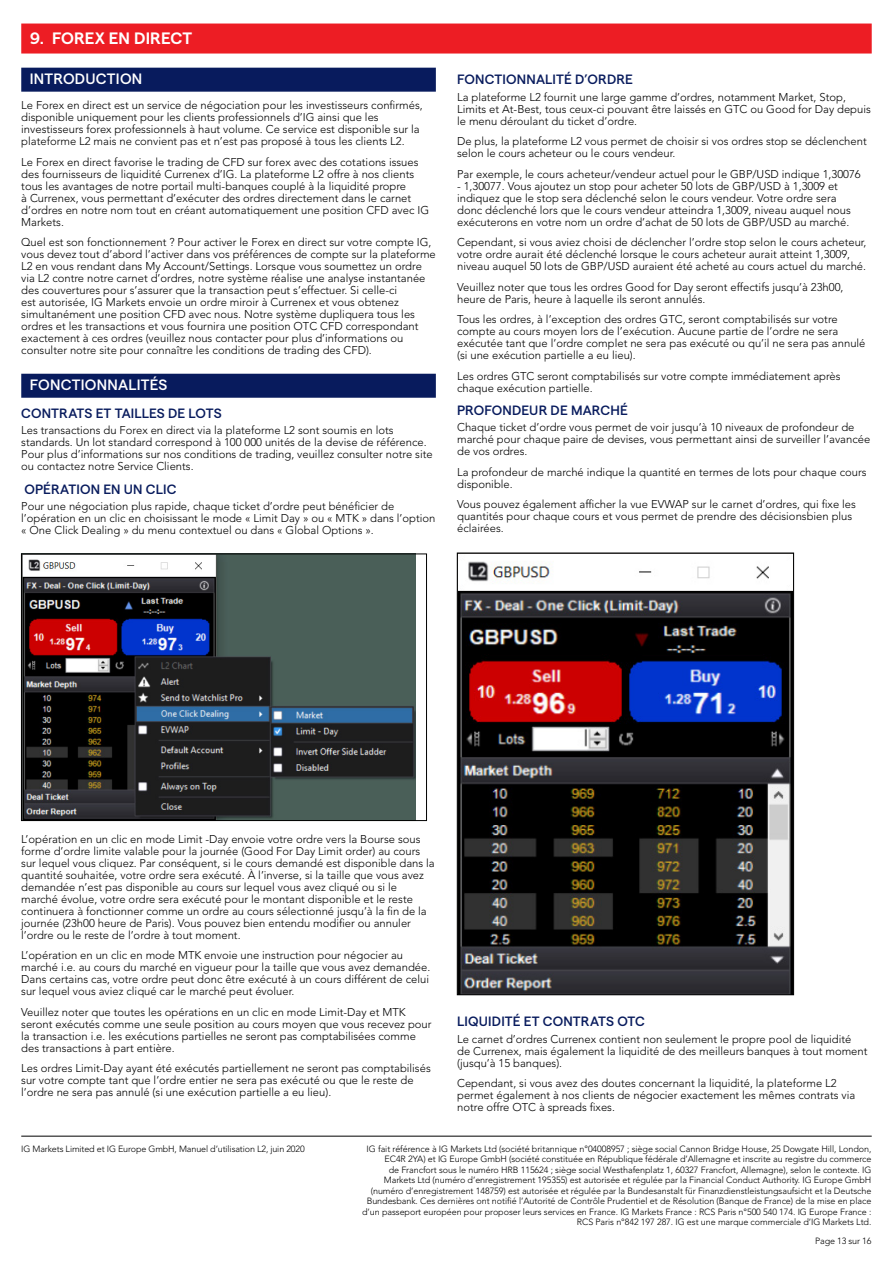
<style>
.page{position:relative;width:893px;height:1263px;background:#fff}
.page>*{position:absolute;margin:0;border:0;box-sizing:border-box;transform-origin:0 0}
.t1{font:600 16.5px "Matter SQ";letter-spacing:.005em;color:#fff}
.t2{font:500 15px "Matter SQ";letter-spacing:.015em;color:#fff}
.t3{font:500 13.5px "Matter SQ";letter-spacing:.01em;color:#081b5d}
.t4{font:300 11.25px/12px "Avenir LT Std";color:#000}
.t5{font:300 9px/10.5px "Avenir LT Std";letter-spacing:-.005em;color:#000;text-align:right}
</style>
<div class="page">
<hr style="left:21px;top:1136px;width:851px;height:1px;background:#000">
<div style="left:21px;top:24px;width:851px;height:30px;background:#ed1d24"></div>
<div style="left:21px;top:68px;width:415px;height:24px;background:#081b5d"></div>
<div style="left:21px;top:374px;width:415px;height:24px;background:#081b5d"></div>
<img style="left:23px;top:556px;width:392px;height:263px">
<div style="left:21px;top:554px;width:406px;height:267px;border:1px solid #000"></div>
<img style="left:459px;top:561px;width:333px;height:432px">
<div style="left:457px;top:553px;width:337px;height:442px;border:1px solid #000"></div>
<h1 class="t1" style="left:30px;top:26px;width:164px">9. FOREX EN DIRECT</h1>
<h2 class="t2" style="left:30px;top:68px;width:114px">INTRODUCTION</h2>
<p class="t4" style="left:21px;top:99px;width:403px">Le Forex en direct est un service de négociation pour les investisseurs confirmés, disponible uniquement pour les clients professionnels d’IG ainsi que les investisseurs forex professionnels à haut volume. Ce service est disponible sur la plateforme L2 mais ne convient pas et n’est pas proposé à tous les clients L2.</p>
<p class="t4" style="left:21px;top:156px;width:409px">Le Forex en direct favorise le trading de CFD sur forex avec des cotations issues des fournisseurs de liquidité Currenex d’IG. La plateforme L2 offre à nos clients tous les avantages de notre portail multi-banques couplé à la liquidité propre<br>à Currenex, vous permettant d’exécuter des ordres directement dans le carnet d’ordres en notre nom tout en créant automatiquement une position CFD avec IG Markets.</p>
<p class="t4" style="left:21px;top:236px;width:416px">Quel est son fonctionnement ? Pour activer le Forex en direct sur votre compte IG, vous devez tout d’abord l’activer dans vos préférences de compte sur la plateforme L2 en vous rendant dans My Account/Settings. Lorsque vous soumettez un ordre via L2 contre notre carnet d’ordres, notre système réalise une analyse instantanée des couvertures pour s’assurer que la transaction peut s’effectuer. Si celle-ci<br>est autorisée, IG Markets envoie un ordre miroir à Currenex et vous obtenez simultanément une position CFD avec nous. Notre système dupliquera tous les ordres et les transactions et vous fournira une position OTC CFD correspondant exactement à ces ordres (veuillez nous contacter pour plus d’informations ou consulter notre site pour connaître les conditions de trading des CFD).</p>
<h2 class="t2" style="left:30px;top:374px;width:139px">FONCTIONNALITÉS</h2>
<p class="t3" style="left:21px;top:403px;width:202px">CONTRATS ET TAILLES DE LOTS</p>
<p class="t4" style="left:21px;top:424px;width:413px">Les transactions du Forex en direct via la plateforme L2 sont soumis en lots standards. Un lot standard correspond à 100 000 unités de la devise de référence.<br>Pour plus d’informations sur nos conditions de trading, veuillez consulter notre site ou contactez notre Service Clients.</p>
<p class="t3" style="left:24px;top:479px;width:154px">OPÉRATION EN UN CLIC</p>
<p class="t4" style="left:21px;top:500px;width:416px">Pour une négociation plus rapide, chaque ticket d’ordre peut bénéficier de l’opération en un clic en choisissant le mode « Limit Day » ou « MTK » dans l’option « One Click Dealing » du menu contextuel ou dans « Global Options ».</p>
<p class="t3" style="left:457px;top:70px;width:177px">FONCTIONNALITÉ D’ORDRE</p>
<p class="t4" style="left:457px;top:91px;width:415px">La plateforme L2 fournit une large gamme d’ordres, notamment Market, Stop,<br>Limits et At-Best, tous ceux-ci pouvant être laissés en GTC ou Good for Day depuis le menu déroulant du ticket d’ordre.</p>
<p class="t4" style="left:457px;top:135px;width:411px">De plus, la plateforme L2 vous permet de choisir si vos ordres stop se déclenchent selon le cours acheteur ou le cours vendeur.</p>
<p class="t4" style="left:457px;top:168px;width:405px">Par exemple, le cours acheteur/vendeur actuel pour le GBP/USD indique 1,30076</p>
<p class="t4" style="left:457px;top:180px;width:395px">- 1,30077. Vous ajoutez un stop pour acheter 50 lots de GBP/USD à 1,3009 et indiquez que le stop sera déclenché selon le cours vendeur. Votre ordre sera donc déclenché lors que le cours vendeur atteindra 1,3009, niveau auquel nous exécuterons en votre nom un ordre d’achat de 50 lots de GBP/USD au marché.</p>
<p class="t4" style="left:457px;top:236px;width:411px">Cependant, si vous aviez choisi de déclencher l’ordre stop selon le cours acheteur, votre ordre aurait été déclenché lorsque le cours acheteur aurait atteint 1,3009, niveau auquel 50 lots de GBP/USD auraient été acheté au cours actuel du marché.</p>
<p class="t4" style="left:457px;top:281px;width:388px">Veuillez noter que tous les ordres Good for Day seront effectifs jusqu’à 23h00, heure de Paris, heure à laquelle ils seront annulés.</p>
<p class="t4" style="left:457px;top:313px;width:410px">Tous les ordres, à l’exception des ordres GTC, seront comptabilisés sur votre compte au cours moyen lors de l’exécution. Aucune partie de l’ordre ne sera exécutée tant que l’ordre complet ne sera pas exécuté ou qu’il ne sera pas annulé (si une exécution partielle a eu lieu).</p>
<p class="t4" style="left:457px;top:370px;width:385px">Les ordres GTC seront comptabilisés sur votre compte immédiatement après chaque exécution partielle.</p>
<p class="t3" style="left:457px;top:400px;width:172px">PROFONDEUR DE MARCHÉ</p>
<p class="t4" style="left:457px;top:421px;width:415px">Chaque ticket d’ordre vous permet de voir jusqu’à 10 niveaux de profondeur de marché pour chaque paire de devises, vous permettant ainsi de surveiller l’avancée de vos ordres.</p>
<p class="t4" style="left:457px;top:466px;width:411px">La profondeur de marché indique la quantité en termes de lots pour chaque cours disponible.</p>
<p class="t4" style="left:457px;top:498px;width:400px">Vous pouvez également afficher la vue EVWAP sur le carnet d’ordres, qui fixe les quantités pour chaque cours et vous permet de prendre des décisionsbien plus éclairées.</p>
<p class="t4" style="left:21px;top:833px;width:415px">L’opération en un clic en mode Limit -Day envoie votre ordre vers la Bourse sous forme d’ordre limite valable pour la journée (Good For Day Limit order) au cours sur lequel vous cliquez. Par conséquent, si le cours demandé est disponible dans la quantité souhaitée, votre ordre sera exécuté. À l’inverse, si la taille que vous avez demandée n’est pas disponible au cours sur lequel vous avez cliqué ou si le marché évolue, votre ordre sera exécuté pour le montant disponible et le reste continuera à fonctionner comme un ordre au cours sélectionné jusqu’à la fin de la journée (23h00 heure de Paris). Vous pouvez bien entendu modifier ou annuler l’ordre ou le reste de l’ordre à tout moment.</p>
<p class="t4" style="left:21px;top:949px;width:411px">L’opération en un clic en mode MTK envoie une instruction pour négocier au marché i.e. au cours du marché en vigueur pour la taille que vous avez demandée.<br>Dans certains cas, votre ordre peut donc être exécuté à un cours différent de celui sur lequel vous aviez cliqué car le marché peut évoluer.</p>
<p class="t4" style="left:21px;top:1006px;width:412px">Veuillez noter que toutes les opérations en un clic en mode Limit-Day et MTK seront exécutés comme une seule position au cours moyen que vous recevez pour la transaction i.e. les exécutions partielles ne seront pas comptabilisées comme des transactions à part entière.</p>
<p class="t4" style="left:21px;top:1062px;width:411px">Les ordres Limit-Day ayant été exécutés partiellement ne seront pas comptabilisés sur votre compte tant que l’ordre entier ne sera pas exécuté ou que le reste de l’ordre ne sera pas annulé (si une exécution partielle a eu lieu).</p>
<p class="t3" style="left:457px;top:1012px;width:189px">LIQUIDITÉ ET CONTRATS OTC</p>
<p class="t4" style="left:457px;top:1033px;width:412px">Le carnet d’ordres Currenex contient non seulement le propre pool de liquidité<br>de Currenex, mais également la liquidité de des meilleurs banques à tout moment (jusqu’à 15 banques).</p>
<p class="t4" style="left:457px;top:1077px;width:400px">Cependant, si vous avez des doutes concernant la liquidité, la plateforme L2 permet également à nos clients de négocier exactement les mêmes contrats via notre offre OTC à spreads fixes.</p>
<p class="t5" style="left:21px;top:1143px;width:285px">IG Markets Limited et IG Europe GmbH, Manuel d’utilisation L2, juin 2020</p>
<p class="t5" style="left:362px;top:1143px;width:511px">IG fait référence à IG Markets Ltd (société britannique n°04008957 ; siège social Cannon Bridge House, 25 Dowgate Hill, London, EC4R 2YA) et IG Europe GmbH (société constituée en République fédérale d’Allemagne et inscrite au registre du commerce<br>de Francfort sous le numéro HRB 115624 ; siège social Westhafenplatz 1, 60327 Francfort, Allemagne), selon le contexte. IG Markets Ltd (numéro d’enregistrement 195355) est autorisée et régulée par la Financial Conduct Authority. IG Europe GmbH (numéro d’enregistrement 148759) est autorisée et régulée par la Bundesanstalt für Finanzdienstleistungsaufsicht et la Deutsche Bundesbank. Ces dernières ont notifié l’Autorité de Contrôle Prudentiel et de Résolution (Banque de France) de la mise en place d’un passeport européen pour proposer leurs services en France. IG Markets France : RCS Paris n°500 540 174. IG Europe France :<br>RCS Paris n°842 197 287. IG est une marque commerciale d’IG Markets Ltd.</p>
<p class="t5" style="left:815px;top:1235px;width:58px">Page 13 sur 16</p>
</div>
